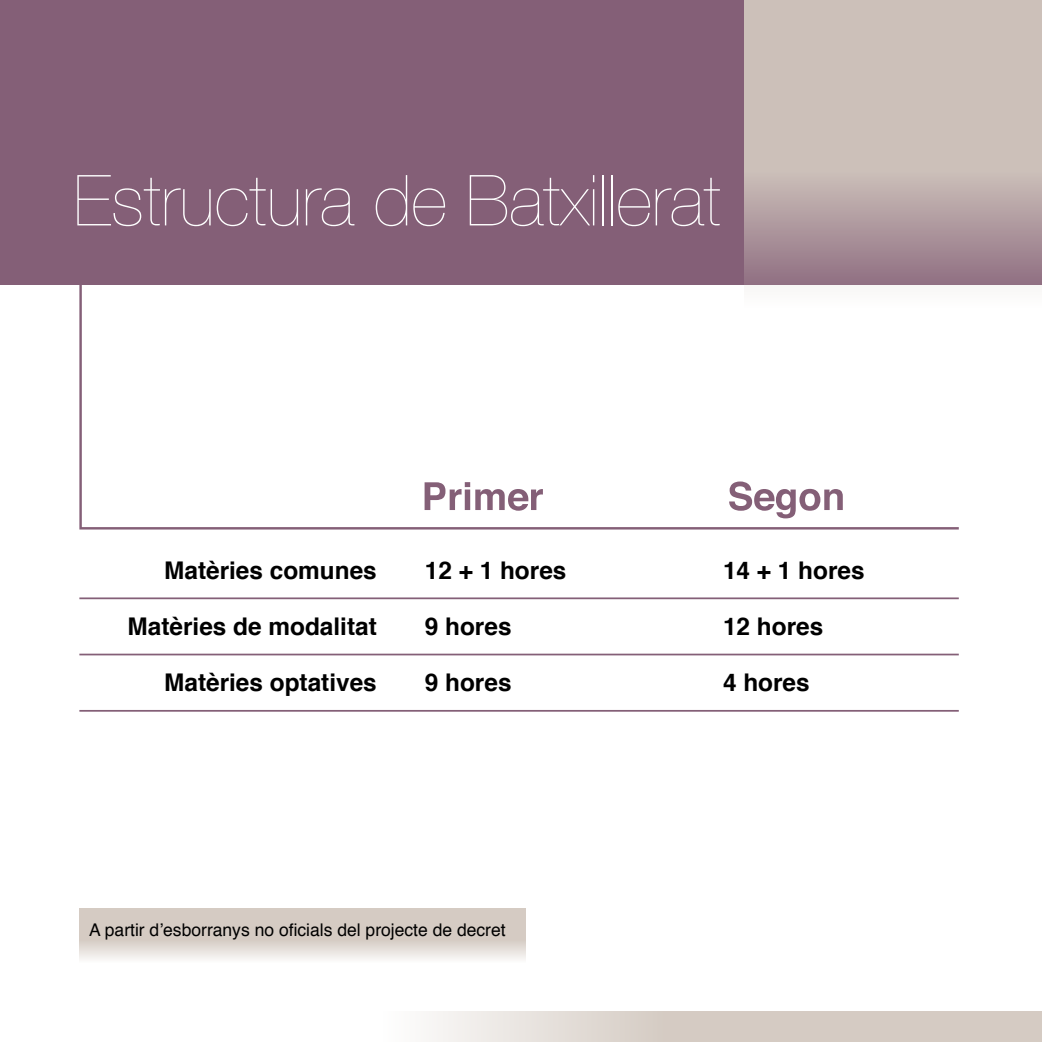
<style>
.page{position:relative;width:1042px;height:1042px;background:#fff}
.page>*{position:absolute;margin:0;border:0;box-sizing:border-box;transform-origin:0 0}
.t1{font:200 70.52px "Helvetica Neue";color:#fff}
.t2{font:700 24.32px "Helvetica";color:#000}
.t3{font:17.5px "Helvetica";color:#000}
</style>
<div class="page">
<div style="left:0;top:0;width:1042px;height:284px;background:#845f77"></div>
<svg style="left:744px;top:0;width:298px;height:285px;background:#c4b5b1"></svg>
<hr style="left:79px;top:597px;width:880px;height:2px;background:#845f77">
<hr style="left:79px;top:653px;width:880px;height:2px;background:#845f77">
<hr style="left:79px;top:710px;width:880px;height:2px;background:#845f77">
<svg style="left:78px;top:246px;width:883px;height:284px"></svg>
<svg style="left:79px;top:908px;width:447px;height:51px;background:#dbd2cc"></svg>
<svg style="left:429px;top:1011px;width:613px;height:31px;background:#dbd3cc"></svg>
<h1 class="t1" style="left:74px;top:146px;width:649px">Estructura de Batxillerat</h1>
<p class="t2" style="left:164px;top:551px;width:214px">Matèries comunes</p>
<p class="t2" style="left:128px;top:607px;width:251px">Matèries de modalitat</p>
<p class="t2" style="left:164px;top:662px;width:214px">Matèries optatives</p>
<p class="t2" style="left:425px;top:551px;width:143px">12 + 1 hores</p>
<p class="t2" style="left:425px;top:607px;width:88px">9 hores</p>
<p class="t2" style="left:425px;top:662px;width:88px">9 hores</p>
<p class="t3" style="left:89px;top:916px;width:418px">A partir d’esborranys no oficials del projecte de decret</p>
<p class="t2" style="left:723px;top:551px;width:143px">14 + 1 hores</p>
<p class="t2" style="left:723px;top:607px;width:102px">12 hores</p>
<p class="t2" style="left:723px;top:662px;width:88px">4 hores</p>
</div>
